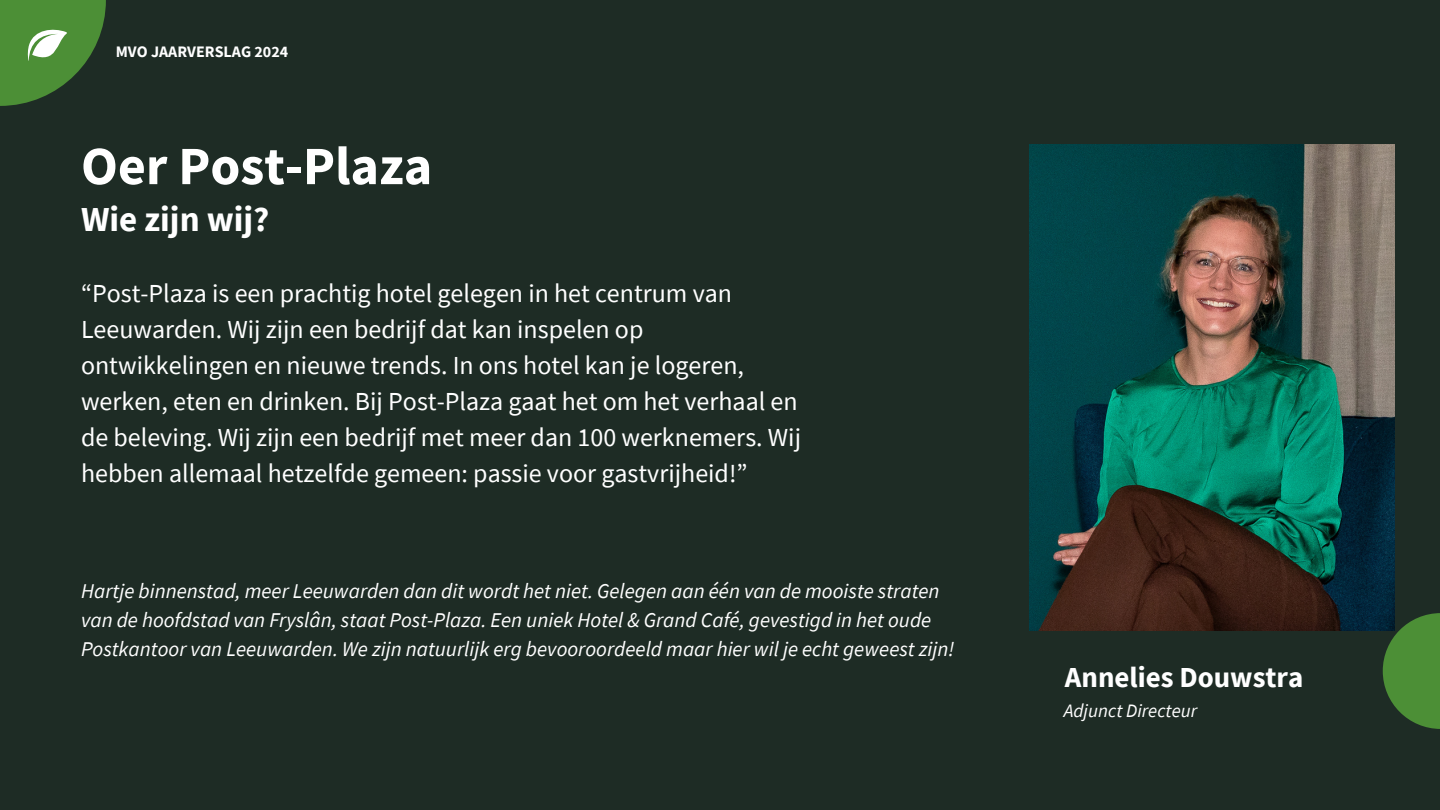
<style>
.page{position:relative;width:1440px;height:810px;background:#1e2c25}
.page>*{position:absolute;margin:0;border:0;box-sizing:border-box;transform-origin:0 0}
.t1{font:700 54px "Source Sans Pro";color:#fff}
.t2{font:700 35px "Source Sans Pro";color:#fff}
.t3{font:700 28.9px "Source Sans Pro";color:#fff}
.t4{font:26px/36px "Source Sans Pro";color:#fff}
.t5{font:italic 21px/29.2px "Source Sans Pro";color:#fff}
.t6{font:italic 18.9px "Source Sans Pro";color:#fff}
.t7{font:700 16px "Source Sans Pro";color:#fff}
</style>
<div class="page">
<svg style="left:1383px;top:613px;width:57px;height:116px"></svg>
<svg style="left:0;top:0;width:106px;height:106px"></svg>
<img style="left:1030px;top:144px;width:364px;height:486px">
<p class="t7" style="left:116px;top:41px;width:174px">MVO JAARVERSLAG 2024</p>
<p class="t1" style="left:81px;top:131px;width:353px">Oer Post-Plaza</p>
<h2 class="t2" style="left:81px;top:196px;width:190px">Wie zijn wij?</h2>
<h4 class="t4" style="left:81px;top:275px;width:722px">“Post-Plaza is een prachtig hotel gelegen in het centrum van Leeuwarden. Wij zijn een bedrijf dat kan inspelen op ontwikkelingen en nieuwe trends. In ons hotel kan je logeren, werken, eten en drinken. Bij Post-Plaza gaat het om het verhaal en de beleving. Wij zijn een bedrijf met meer dan 100 werknemers. Wij hebben allemaal hetzelfde gemeen: passie voor gastvrijheid!”</h4>
<h5 class="t5" style="left:81px;top:576px;width:875px">Hartje binnenstad, meer Leeuwarden dan dit wordt het niet. Gelegen aan één van de mooiste straten van de hoofdstad van Fryslân, staat Post-Plaza. Een uniek Hotel &amp; Grand Café, gevestigd in het oude<br>Postkantoor van Leeuwarden. We zijn natuurlijk erg bevooroordeeld maar hier wil je echt geweest zijn!</h5>
<h1 class="t3" style="left:1065px;top:659px;width:240px">Annelies Douwstra</h1>
<h1 class="t6" style="left:1064px;top:699px;width:135px">Adjunct Directeur</h1>
</div>
